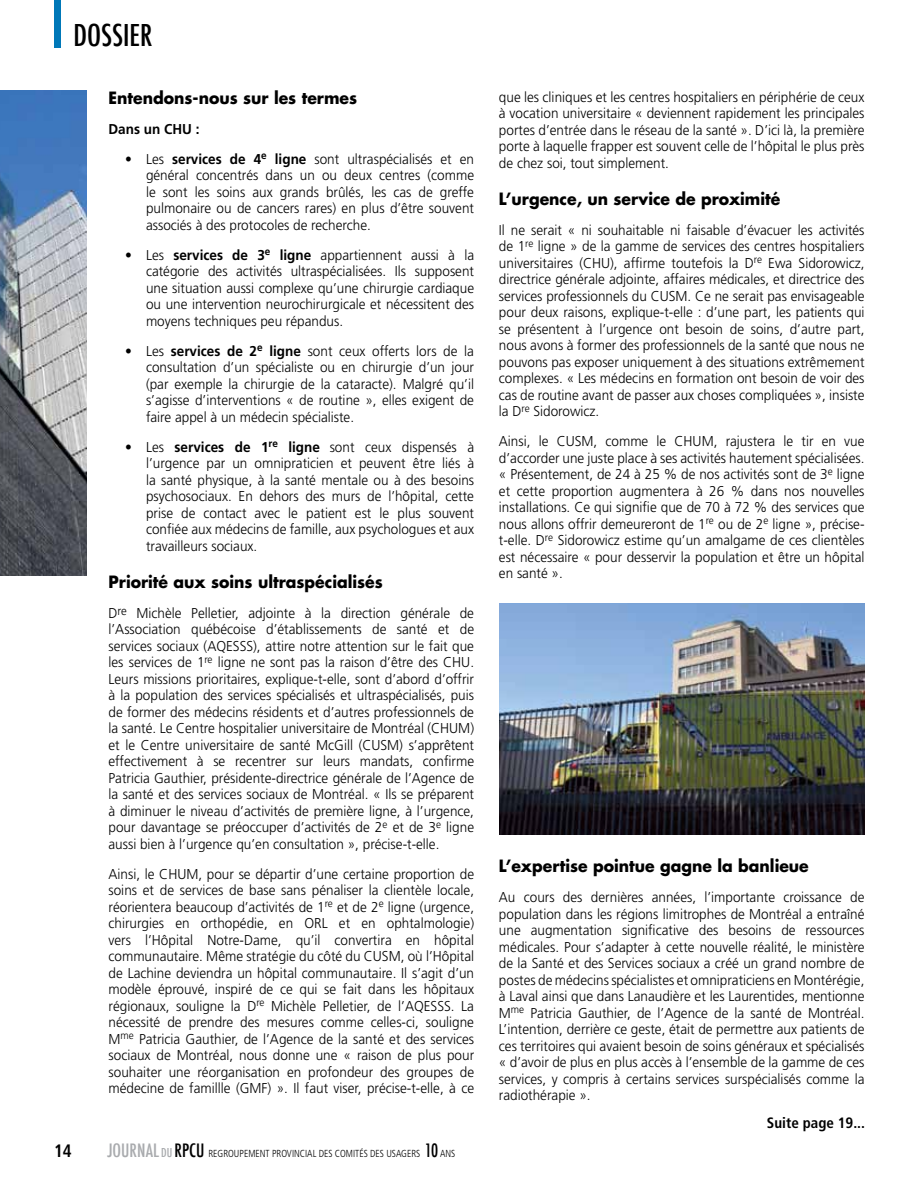
<style>
.page{position:relative;width:918px;height:1188px;background:#fff}
.page>*{position:absolute;margin:0;border:0;box-sizing:border-box;transform-origin:0 0}
.t1{font:500 condensed 29.4px "Futura";color:#000}
.t2{font:700 condensed 18px "Frutiger";color:#000;scale:.95 1}
.t3{font:700 16.5px "Futura";color:#000;scale:.95 1}
.t4{font:700 condensed 15px "Frutiger";color:#000}
.t5{font:300 14.25px/16.5px "Frutiger";color:#000;text-align:justify;scale:.95 1}
.t6{font:700 14.25px "Frutiger";color:#000;scale:.95 1}
.t7{font:300 condensed 10.2px "Frutiger";color:#000;scale:.95 1}
.s1{font-weight:700}
.s2{font-family:"Futura";font-weight:500;font-size:18px;color:#a9abae}
.s3{font-family:"Futura";font-weight:500;font-size:12px;color:#a9abae}
.s4{font-family:"Futura";font-weight:500;font-size:18px}
</style>
<div class="page">
<img style="left:500px;top:604px;width:365px;height:231px">
<div style="left:54px;top:0;width:6px;height:48px;background:#0078b8"></div>
<img style="left:0;top:91px;width:86px;height:485px">
<h1 class="t1" style="left:73px;top:17px;width:80px">DOSSIER</h1>
<p class="t3" style="left:109px;top:86px;width:263px">Entendons-nous sur les termes</p>
<p class="t6" style="left:109px;top:121px;width:97px">Dans un CHU :</p>
<p class="t5" style="left:146px;top:151px;width:347px;text-indent:-21px">• Les <span class="s1">services de 4</span><sup>e</sup> <span class="s1">ligne</span> sont ultraspécialisés et en général concentrés dans un ou deux centres (comme le sont les soins aux grands brûlés, les cas de greffe pulmonaire ou de cancers rares) en plus d’être souvent associés à des protocoles de recherche.</p>
<p class="t5" style="left:146px;top:247px;width:347px;text-indent:-21px">• Les <span class="s1">services de 3</span><sup>e</sup> <span class="s1">ligne</span> appartiennent aussi à la catégorie des activités ultraspécialisées. Ils supposent une situation aussi complexe qu’une chirurgie cardiaque ou une intervention neurochirurgicale et nécessitent des moyens techniques peu répandus.</p>
<p class="t5" style="left:146px;top:343px;width:347px;text-indent:-21px">• Les <span class="s1">services de 2</span><sup>e</sup> <span class="s1">ligne</span> sont ceux offerts lors de la consultation d’un spécialiste ou en chirurgie d’un jour (par exemple la chirurgie de la cataracte). Malgré qu’il s’agisse d’interventions « de routine », elles exigent de faire appel à un médecin spécialiste.</p>
<p class="t5" style="left:146px;top:439px;width:347px;text-indent:-21px">• Les <span class="s1">services de 1</span><sup>re</sup> <span class="s1">ligne</span> sont ceux dispensés à l’urgence par un omnipraticien et peuvent être liés à la santé physique, à la santé mentale ou à des besoins psychosociaux. En dehors des murs de l’hôpital, cette prise de contact avec le patient est le plus souvent confiée aux médecins de famille, aux psychologues et aux travailleurs sociaux.</p>
<p class="t3" style="left:109px;top:570px;width:290px">Priorité aux soins ultraspécialisés</p>
<p class="t5" style="left:109px;top:605px;width:386px">D<sup>re</sup> Michèle Pelletier, adjointe à la direction générale de l’Association québécoise d’établissements de santé et de services sociaux (AQESSS), attire notre attention sur le fait que les services de 1<sup>re</sup> ligne ne sont pas la raison d’être des CHU.<br>Leurs missions prioritaires, explique-t-elle, sont d’abord d’offrir à la population des services spécialisés et ultraspécialisés, puis de former des médecins résidents et d’autres professionnels de la santé. Le Centre hospitalier universitaire de Montréal (CHUM) et le Centre universitaire de santé McGill (CUSM) s’apprêtent effectivement à se recentrer sur leurs mandats, confirme Patricia Gauthier, présidente-directrice générale de l’Agence de la santé et des services sociaux de Montréal. « Ils se préparent à diminuer le niveau d’activités de première ligne, à l’urgence, pour davantage se préoccuper d’activités de 2<sup>e</sup> et de 3<sup>e</sup> ligne aussi bien à l’urgence qu’en consultation », précise-t-elle.</p>
<p class="t5" style="left:109px;top:866px;width:386px">Ainsi, le CHUM, pour se départir d’une certaine proportion de soins et de services de base sans pénaliser la clientèle locale, réorientera beaucoup d’activités de 1<sup>re</sup> et de 2<sup>e</sup> ligne (urgence, chirurgies en orthopédie, en ORL et en ophtalmologie) vers l’Hôpital Notre-Dame, qu’il convertira en hôpital communautaire. Même stratégie du côté du CUSM, où l’Hôpital de Lachine deviendra un hôpital communautaire. Il s’agit d’un modèle éprouvé, inspiré de ce qui se fait dans les hôpitaux régionaux, souligne la D<sup>re</sup> Michèle Pelletier, de l’AQESSS. La nécessité de prendre des mesures comme celles-ci, souligne M<sup>me</sup> Patricia Gauthier, de l’Agence de la santé et des services sociaux de Montréal, nous donne une « raison de plus pour souhaiter une réorganisation en profondeur des groupes de médecine de famillle (GMF) ». Il faut viser, précise-t-elle, à ce</p>
<p class="t2" style="left:54px;top:1140px;width:20px">14</p>
<p class="t7" style="left:107px;top:1148px;width:357px"><span class="s2">JOURNAL</span> <span class="s3">DU</span> <span class="s4">RPCU</span> REGROUPEMENT PROVINCIAL DES COMITÉS DES USAGERS <span class="s4">10</span> ANS</p>
<p class="t5" style="left:499px;top:89px;width:386px">que les cliniques et les centres hospitaliers en périphérie de ceux à vocation universitaire « deviennent rapidement les principales portes d’entrée dans le réseau de la santé ». D’ici là, la première porte à laquelle frapper est souvent celle de l’hôpital le plus près de chez soi, tout simplement.</p>
<p class="t3" style="left:499px;top:187px;width:298px">L’urgence, un service de proximité</p>
<p class="t5" style="left:499px;top:221px;width:386px">Il ne serait « ni souhaitable ni faisable d’évacuer les activités de 1<sup>re</sup> ligne » de la gamme de services des centres hospitaliers universitaires (CHU), affirme toutefois la D<sup>re</sup> Ewa Sidorowicz, directrice générale adjointe, affaires médicales, et directrice des services professionnels du CUSM. Ce ne serait pas envisageable pour deux raisons, explique-t-elle : d’une part, les patients qui se présentent à l’urgence ont besoin de soins, d’autre part, nous avons à former des professionnels de la santé que nous ne pouvons pas exposer uniquement à des situations extrêmement complexes. « Les médecins en formation ont besoin de voir des cas de routine avant de passer aux choses compliquées », insiste la D<sup>re</sup> Sidorowicz.</p>
<p class="t5" style="left:499px;top:433px;width:386px">Ainsi, le CUSM, comme le CHUM, rajustera le tir en vue d’accorder une juste place à ses activités hautement spécialisées. « Présentement, de 24 à 25 % de nos activités sont de 3<sup>e</sup> ligne et cette proportion augmentera à 26 % dans nos nouvelles installations. Ce qui signifie que de 70 à 72 % des services que nous allons offrir demeureront de 1<sup>re</sup> ou de 2<sup>e</sup> ligne », précise&shy;t-elle. D<sup>re</sup> Sidorowicz estime qu’un amalgame de ces clientèles est nécessaire « pour desservir la population et être un hôpital en santé ».</p>
<p class="t3" style="left:499px;top:854px;width:328px">L’expertise pointue gagne la banlieue</p>
<p class="t5" style="left:499px;top:889px;width:386px">Au cours des dernières années, l’importante croissance de population dans les régions limitrophes de Montréal a entraîné une augmentation significative des besoins de ressources médicales. Pour s’adapter à cette nouvelle réalité, le ministère de la Santé et des Services sociaux a créé un grand nombre de postes de médecins spécialistes et omnipraticiens en Montérégie, à Laval ainsi que dans Lanaudière et les Laurentides, mentionne M<sup>me</sup> Patricia Gauthier, de l’Agence de la santé de Montréal.<br>L’intention, derrière ce geste, était de permettre aux patients de ces territoires qui avaient besoin de soins généraux et spécialisés « d’avoir de plus en plus accès à l’ensemble de la gamme de ces services, y compris à certains services surspécialisés comme la radiothérapie ».</p>
<p class="t4" style="left:767px;top:1114px;width:100px">Suite page 19...</p>
</div>
